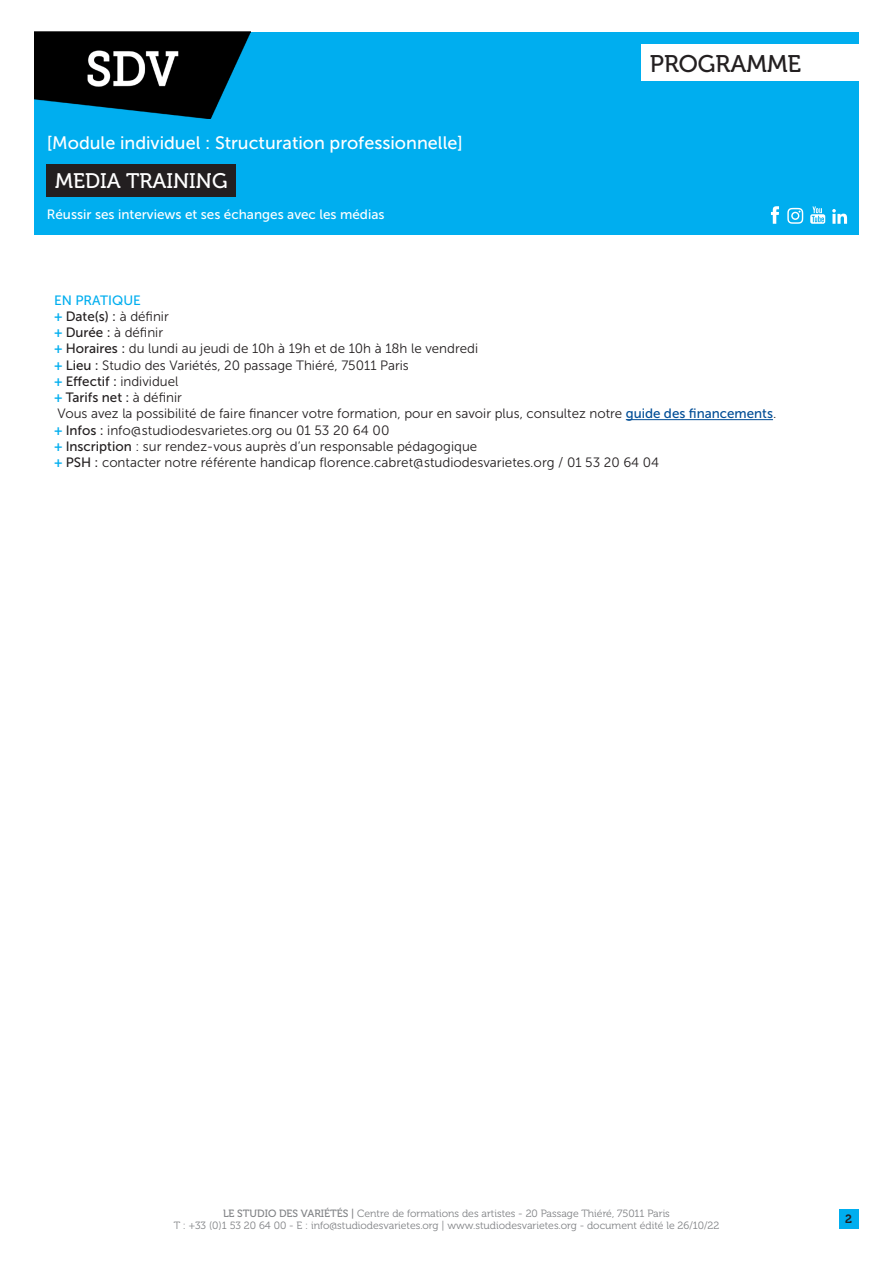
<style>
.page{position:relative;width:893px;height:1263px;background:#fff}
.page>*{position:absolute;margin:0;border:0;box-sizing:border-box;transform-origin:0 0}
.t1{font:24px "Museo 500";color:#231f20}
.t2{font:21px "Museo 500";color:#fff}
.t3{font:18px "Museo Sans 500";color:#fff}
.Corps_de_texte{font:13.5px "Museo Sans 300";color:#231f20}
.t4{font:13.5px "Museo Sans 500";color:#fff}
.Corps_de_texte-2{font:13.5px "Museo Sans 500";color:#231f20}
.t5{font:13.5px "Museo Sans 500";color:#00aeef}
.t6{font:12px "Museo 700";color:#231f20}
.t7{font:10.5px/12.6px "Museo 300";color:#808285;text-align:center}
.s1{font-family:"Museo Sans 700";color:#00aeef}
.s2{font-family:"Museo Sans 300"}
.s3{font-family:"Museo Sans 500"}
.s4{font-family:"Museo Sans 500";color:#004d96}
.s5{font-family:"Museo 500"}
</style>
<div class="page">
<div style="left:34px;top:32px;width:825px;height:203px;background:#00aeef"></div>
<img style="left:34px;top:31px;width:216px;height:87px">
<div style="left:47px;top:164px;width:189px;height:32px;background:#231f20"></div>
<div style="left:641px;top:45px;width:227px;height:36px;background:#fff"></div>
<div style="left:839px;top:1209px;width:19px;height:19px;background:#00aeef"></div>
<svg style="left:810px;top:206px;width:15px;height:18px"></svg>
<svg style="left:771px;top:206px;width:8px;height:18px"></svg>
<svg style="left:787px;top:208px;width:16px;height:16px"></svg>
<svg style="left:832px;top:209px;width:15px;height:15px"></svg>
<hr style="left:626px;top:419px;width:147px;height:1px;background:#004d96">
<h3 class="t3" style="left:47px;top:133px;width:418px">[Module individuel : Structuration professionnelle]</h3>
<h2 class="t2" style="left:55px;top:169px;width:174px">MEDIA TRAINING</h2>
<p class="t4" style="left:47px;top:207px;width:339px">Réussir ses interviews et ses échanges avec les médias</p>
<h1 class="t1" style="left:650px;top:50px;width:153px">PROGRAMME</h1>
<p class="t5" style="left:54px;top:293px;width:88px">EN PRATIQUE</p>
<p class="Corps_de_texte-2" style="left:54px;top:309px;width:116px"><span class="s1">+</span> Date(s) : <span class="s2">à définir</span></p>
<p class="Corps_de_texte" style="left:54px;top:325px;width:111px"><span class="s1">+</span> <span class="s3">Durée :</span> à définir</p>
<p class="Corps_de_texte" style="left:54px;top:342px;width:426px"><span class="s1">+</span> <span class="s3">Horaires :</span> du lundi au jeudi de 10h à 19h et de 10h à 18h le vendredi</p>
<p class="Corps_de_texte" style="left:54px;top:358px;width:356px"><span class="s1">+</span> <span class="s3">Lieu :</span> Studio des Variétés, 20 passage Thiéré, 75011 Paris</p>
<p class="Corps_de_texte" style="left:54px;top:374px;width:126px"><span class="s1">+</span> <span class="s3">Effectif :</span> individuel</p>
<p class="Corps_de_texte-2" style="left:54px;top:390px;width:129px"><span class="s1">+</span> Tarifs net : <span class="s2">à définir</span></p>
<p class="Corps_de_texte" style="left:58px;top:406px;width:720px">Vous avez la possibilité de faire financer votre formation, pour en savoir plus, consultez notre <span class="s4">guide des financements</span>.</p>
<p class="Corps_de_texte" style="left:54px;top:423px;width:337px"><span class="s1">+</span> <span class="s3">Infos :</span> info@studiodesvarietes.org ou 01 53 20 64 00</p>
<p class="Corps_de_texte" style="left:54px;top:439px;width:425px"><span class="s1">+</span> <span class="s3">Inscription</span> : sur rendez-vous auprès d’un responsable pédagogique</p>
<p class="Corps_de_texte" style="left:54px;top:455px;width:607px"><span class="s1">+</span> <span class="s3">PSH :</span> contacter notre référente handicap florence.cabret@studiodesvarietes.org / 01 53 20 64 04</p>
<p class="t7" style="left:174px;top:1207px;width:547px"><span class="s5">LE STUDIO DES VARIÉTÉS |</span> Centre de formations des artistes - 20 Passage Thiéré, 75011 Paris<br>T : +33 (0)1 53 20 64 00 - E : info@studiodesvarietes.org | www.studiodesvarietes.org - document édité le 26/10/22</p>
<p class="t6" style="left:845px;top:1212px;width:8px">2</p>
</div>
